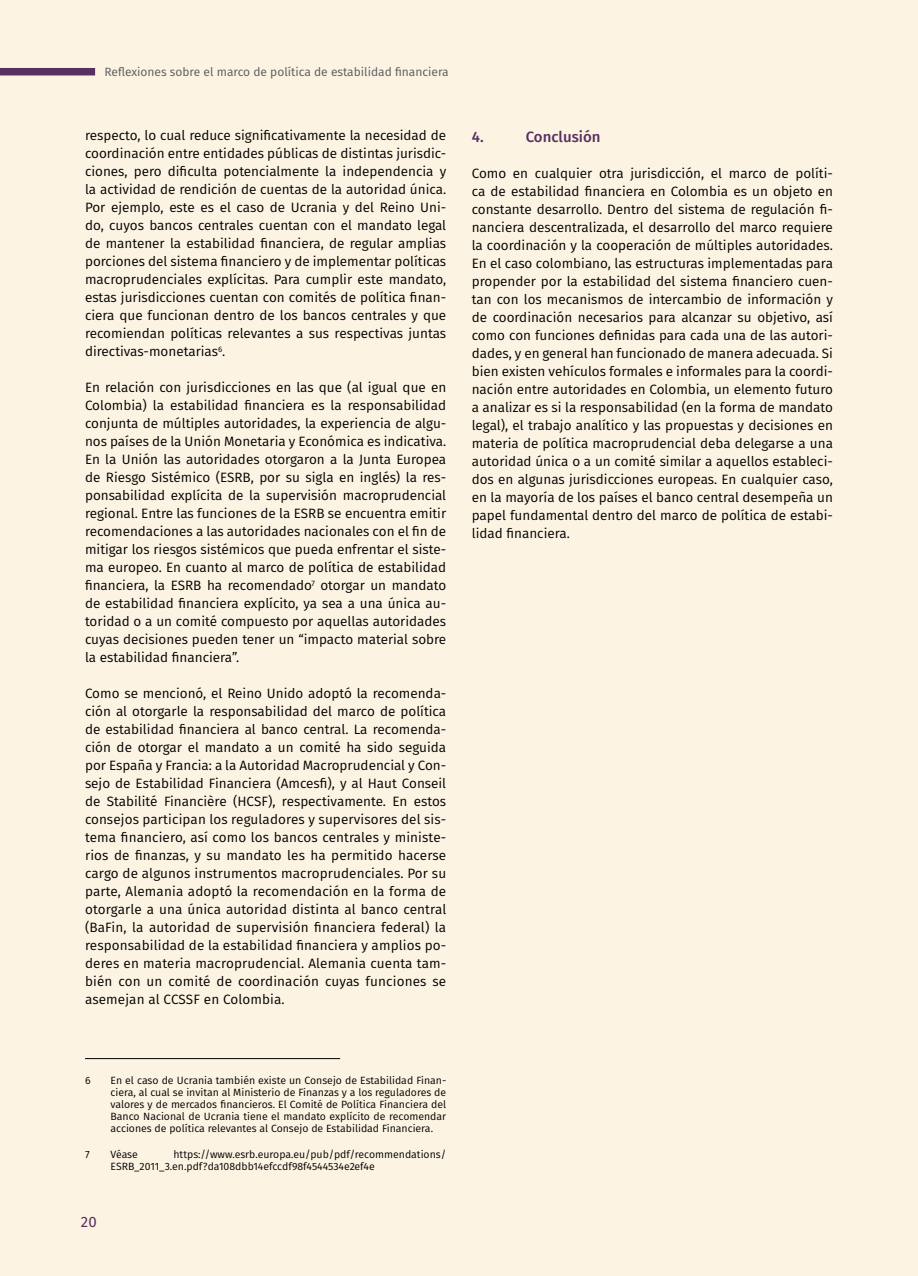
<style>
.page{position:relative;width:918px;height:1276px;background:#fcf3e2}
.page>*{position:absolute;margin:0;border:0;box-sizing:border-box;transform-origin:0 0}
.t1{font:500 15px "Fira Sans";color:#563061}
.t2{font:15px "Fira Sans";color:#563061}
.t3{font:13.5px/18px "Fira Sans";color:#000;text-align:justify}
.t4{font:12px "Fira Sans";color:#58595b}
.t5{font:10.5px/12px "Fira Sans";color:#000;text-align:justify}
</style>
<div class="page">
<hr style="left:85px;top:1058px;width:255px;height:1px;background:#000">
<div style="left:0;top:68px;width:95px;height:7px;background:#563061"></div>
<p class="t4" style="left:105px;top:63px;width:346px">Reflexiones sobre el marco de política de estabilidad financiera</p>
<p class="t3" style="left:85px;top:126px;width:363px">respecto, lo cual reduce significativamente la necesidad de coordinación entre entidades públicas de distintas jurisdic&shy;ciones, pero dificulta potencialmente la independencia y la actividad de rendición de cuentas de la autoridad única.<br>Por ejemplo, este es el caso de Ucrania y del Reino Uni&shy;do, cuyos bancos centrales cuentan con el mandato legal de mantener la estabilidad financiera, de regular amplias porciones del sistema financiero y de implementar políticas macroprudenciales explícitas. Para cumplir este mandato, estas jurisdicciones cuentan con comités de política finan&shy;ciera que funcionan dentro de los bancos centrales y que recomiendan políticas relevantes a sus respectivas juntas directivas-monetarias<sup>6</sup>.</p>
<p class="t3" style="left:85px;top:378px;width:363px">En relación con jurisdicciones en las que (al igual que en Colombia) la estabilidad financiera es la responsabilidad conjunta de múltiples autoridades, la experiencia de algu&shy;nos países de la Unión Monetaria y Económica es indicativa.<br>En la Unión las autoridades otorgaron a la Junta Europea de Riesgo Sistémico (ESRB, por su sigla en inglés) la res&shy;ponsabilidad explícita de la supervisión macroprudencial regional. Entre las funciones de la ESRB se encuentra emitir recomendaciones a las autoridades nacionales con el fin de mitigar los riesgos sistémicos que pueda enfrentar el siste&shy;ma europeo. En cuanto al marco de política de estabilidad financiera, la ESRB ha recomendado<sup>7</sup> otorgar un mandato de estabilidad financiera explícito, ya sea a una única au&shy;toridad o a un comité compuesto por aquellas autoridades cuyas decisiones pueden tener un “impacto material sobre la estabilidad financiera”.</p>
<p class="t3" style="left:85px;top:684px;width:363px">Como se mencionó, el Reino Unido adoptó la recomenda&shy;ción al otorgarle la responsabilidad del marco de política de estabilidad financiera al banco central. La recomenda&shy;ción de otorgar el mandato a un comité ha sido seguida por España y Francia: a la Autoridad Macroprudencial y Con&shy;sejo de Estabilidad Financiera (Amcesfi), y al Haut Conseil de Stabilité Financière (HCSF), respectivamente. En estos consejos participan los reguladores y supervisores del sis&shy;tema financiero, así como los bancos centrales y ministe&shy;rios de finanzas, y su mandato les ha permitido hacerse cargo de algunos instrumentos macroprudenciales. Por su parte, Alemania adoptó la recomendación en la forma de otorgarle a una única autoridad distinta al banco central (BaFin, la autoridad de supervisión financiera federal) la responsabilidad de la estabilidad financiera y amplios po&shy;deres en materia macroprudencial. Alemania cuenta tam&shy;bién con un comité de coordinación cuyas funciones se asemejan al CCSSF en Colombia.</p>
<p class="t1" style="left:472px;top:124px;width:13px">4.</p>
<p class="t1" style="left:526px;top:124px;width:76px">Conclusión</p>
<p class="t3" style="left:472px;top:164px;width:363px">Como en cualquier otra jurisdicción, el marco de políti&shy;ca de estabilidad financiera en Colombia es un objeto en constante desarrollo. Dentro del sistema de regulación fi&shy;nanciera descentralizada, el desarrollo del marco requiere la coordinación y la cooperación de múltiples autoridades.<br>En el caso colombiano, las estructuras implementadas para propender por la estabilidad del sistema financiero cuen&shy;tan con los mecanismos de intercambio de información y de coordinación necesarios para alcanzar su objetivo, así como con funciones definidas para cada una de las autori&shy;dades, y en general han funcionado de manera adecuada. Si bien existen vehículos formales e informales para la coordi&shy;nación entre autoridades en Colombia, un elemento futuro a analizar es si la responsabilidad (en la forma de mandato legal), el trabajo analítico y las propuestas y decisiones en materia de política macroprudencial deba delegarse a una autoridad única o a un comité similar a aquellos estableci&shy;dos en algunas jurisdicciones europeas. En cualquier caso, en la mayoría de los países el banco central desempeña un papel fundamental dentro del marco de política de estabi&shy;lidad financiera.</p>
<p class="t5" style="left:85px;top:1074px;width:7px">6</p>
<p class="t5" style="left:111px;top:1074px;width:337px">En el caso de Ucrania también existe un Consejo de Estabilidad Finan&shy;ciera, al cual se invitan al Ministerio de Finanzas y a los reguladores de valores y de mercados financieros. El Comité de Política Financiera del Banco Nacional de Ucrania tiene el mandato explícito de recomendar acciones de política relevantes al Consejo de Estabilidad Financiera.</p>
<p class="t5" style="left:85px;top:1147px;width:6px">7</p>
<p class="t5" style="left:111px;top:1147px;width:29px">Véase</p>
<p class="t5" style="left:111px;top:1147px;width:337px;text-indent:63px">https://www.esrb.europa.eu/pub/pdf/recommendations/<br>ESRB_2011_3.en.pdf?da108dbb14efccdf98f4544534e2ef4e</p>
<p class="t2" style="left:81px;top:1210px;width:17px">20</p>
</div>
